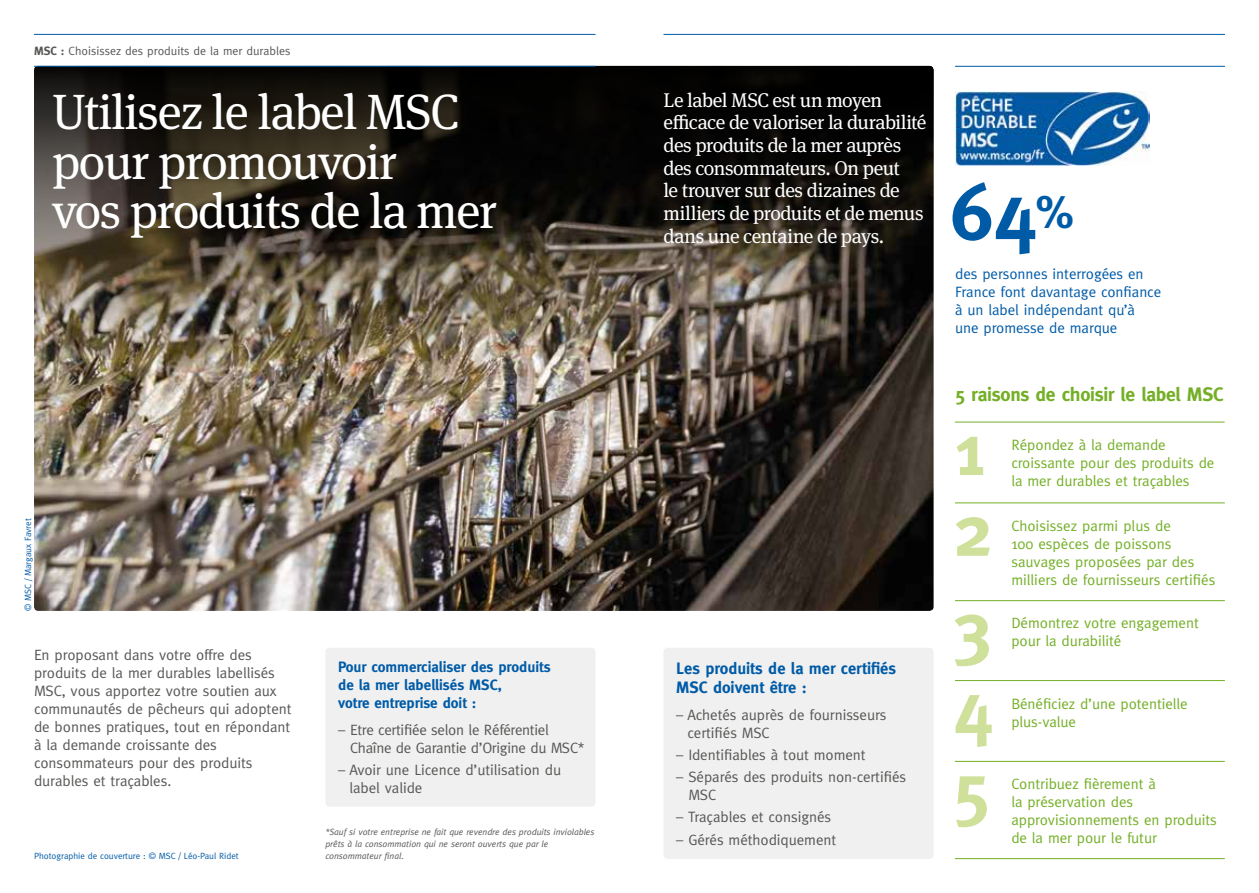
<style>
.page{position:relative;width:1259px;height:893px;background:#fff}
.page>*{position:absolute;margin:0;border:0;box-sizing:border-box;transform-origin:0 0}
.t1{font:700 79.95px "Meta";color:#005ba7}
.t2{font:700 73.2px/80.6px "Meta";color:#cfe09b}
.t3{font:49.5px/49.5px "Meta Serif Pro";letter-spacing:-.025em;color:#fff}
.t4{font:19.8px/22.6px "Meta Serif Pro";letter-spacing:-.025em;color:#fff}
.t5{font:700 19.5px "Meta";letter-spacing:-.02em;color:#74af27}
.t6{font:700 16.5px/19.5px "Meta";letter-spacing:-.005em;color:#005ba7}
.t7{font:15px/18px "Meta";letter-spacing:-.005em;color:#575756}
.t8{font:15px/18px "Meta";letter-spacing:-.005em;color:#74af27}
.t9{font:15px/18px "Meta";letter-spacing:-.005em;color:#005ba7}
.t10{font:700 15px/18px "Meta";letter-spacing:-.005em;color:#005ba7}
.t11{font:12px "Meta";color:#575756}
.t12{font:italic 9px/12px "Meta";letter-spacing:-.005em;color:#575756}
.t13{font:9px "Meta";letter-spacing:-.005em;color:#005ba7}
.s1{font-weight:700}
.s2{font-size:45.9px}
</style>
<div class="page">
<hr style="left:34px;top:34px;width:561px;height:1px;background:#005ba7">
<img style="left:34px;top:66px;width:899px;height:545px;border-radius:4px">
<hr style="left:663px;top:34px;width:562px;height:1px;background:#005ba7">
<hr style="left:34px;top:66px;width:561px;height:1px;background:#005ba7">
<hr style="left:955px;top:66px;width:270px;height:1px;background:#005ba7">
<img style="left:955px;top:91px;width:194px;height:75px">
<div style="left:325px;top:648px;width:270px;height:159px;background:#f0f0f0;border-radius:4px"></div>
<hr style="left:955px;top:422px;width:269px;height:1px;background:#74af27">
<hr style="left:955px;top:502px;width:269px;height:1px;background:#74af27">
<hr style="left:955px;top:600px;width:269px;height:1px;background:#74af27">
<hr style="left:955px;top:680px;width:269px;height:1px;background:#74af27">
<hr style="left:955px;top:761px;width:269px;height:1px;background:#74af27">
<hr style="left:955px;top:858px;width:269px;height:1px;background:#74af27">
<div style="left:663px;top:648px;width:270px;height:211px;background:#f0f0f0;border-radius:4px"></div>
<p class="t11" style="left:34px;top:43px;width:258px"><span class="s1">MSC :</span> Choisissez des produits de la mer durables</p>
<h3 class="t3" style="left:52px;top:85px;width:446px">Utilisez le label MSC pour promouvoir<br>vos produits de la mer</h3>
<h3 class="t4" style="left:663px;top:87px;width:264px">Le label MSC est un moyen efficace de valoriser la durabilité des produits de la mer auprès des consommateurs. On peut<br>le trouver sur des dizaines de milliers de produits et de menus dans une centaine de pays.</h3>
<p class="t13" style="left:23px;top:611px;width:94px;rotate:-90deg">© MSC / Margaux Favret</p>
<p class="t7" style="left:34px;top:645px;width:259px">En proposant dans votre offre des produits de la mer durables labellisés MSC, vous apportez votre soutien aux communautés de pêcheurs qui adoptent de bonnes pratiques, tout en répondant à la demande croissante des consommateurs pour des produits durables et traçables.</p>
<p class="t13" style="left:34px;top:851px;width:206px">Photographie de couverture : © MSC / Léo-Paul Ridet</p>
<p class="t10" style="left:338px;top:658px;width:214px">Pour commercialiser des produits de la mer labellisés MSC,<br>votre entreprise doit :</p>
<p class="t7" style="left:350px;top:720px;width:236px;text-indent:-12px">– Etre certifiée selon le Référentiel<br>Chaîne de Garantie d’Origine du MSC*</p>
<p class="t7" style="left:349px;top:761px;width:213px;text-indent:-11px">– Avoir une Licence d’utilisation du label valide</p>
<p class="t12" style="left:325px;top:826px;width:270px">*Sauf si votre entreprise ne fait que revendre des produits inviolables prêts à la consommation qui ne seront ouverts que par le consommateur final.</p>
<p class="t6" style="left:676px;top:658px;width:221px">Les produits de la mer certifiés<br>MSC doivent être :</p>
<p class="t7" style="left:687px;top:705px;width:200px;text-indent:-11px">– Achetés auprès de fournisseurs certifiés MSC</p>
<p class="t7" style="left:676px;top:745px;width:191px">– Identifiables à tout moment</p>
<p class="t7" style="left:688px;top:768px;width:219px;text-indent:-12px">– Séparés des produits non-certifiés<br>MSC</p>
<p class="t7" style="left:676px;top:808px;width:156px">– Traçables et consignés</p>
<p class="t7" style="left:676px;top:830px;width:161px">– Gérés méthodiquement</p>
<h1 class="t1" style="left:950px;top:166px;width:125px">64<span class="s2">%</span></h1>
<p class="t9" style="left:955px;top:264px;width:208px">des personnes interrogées en<br>France font davantage confiance à un label indépendant qu’à une promesse de marque</p>
<h3 class="t5" style="left:954px;top:383px;width:270px">5 raisons de choisir le label MSC</h3>
<h2 class="t2" style="left:953px;top:409px;width:41px">1<br>2</h2>
<h2 class="t2" style="left:951px;top:587px;width:43px;text-align:justify">3<br>4<br>5</h2>
<p class="t8" style="left:1011px;top:436px;width:205px">Répondez à la demande croissante pour des produits de la mer durables et traçables</p>
<p class="t8" style="left:1011px;top:517px;width:205px">Choisissez parmi plus de<br>100 espèces de poissons sauvages proposées par des milliers de fournisseurs certifiés</p>
<p class="t8" style="left:1011px;top:614px;width:189px">Démontrez votre engagement pour la durabilité</p>
<p class="t8" style="left:1011px;top:694px;width:178px">Bénéficiez d’une potentielle plus-value</p>
<p class="t8" style="left:1011px;top:775px;width:207px">Contribuez fièrement à<br>la préservation des approvisionnements en produits de la mer pour le futur</p>
</div>
